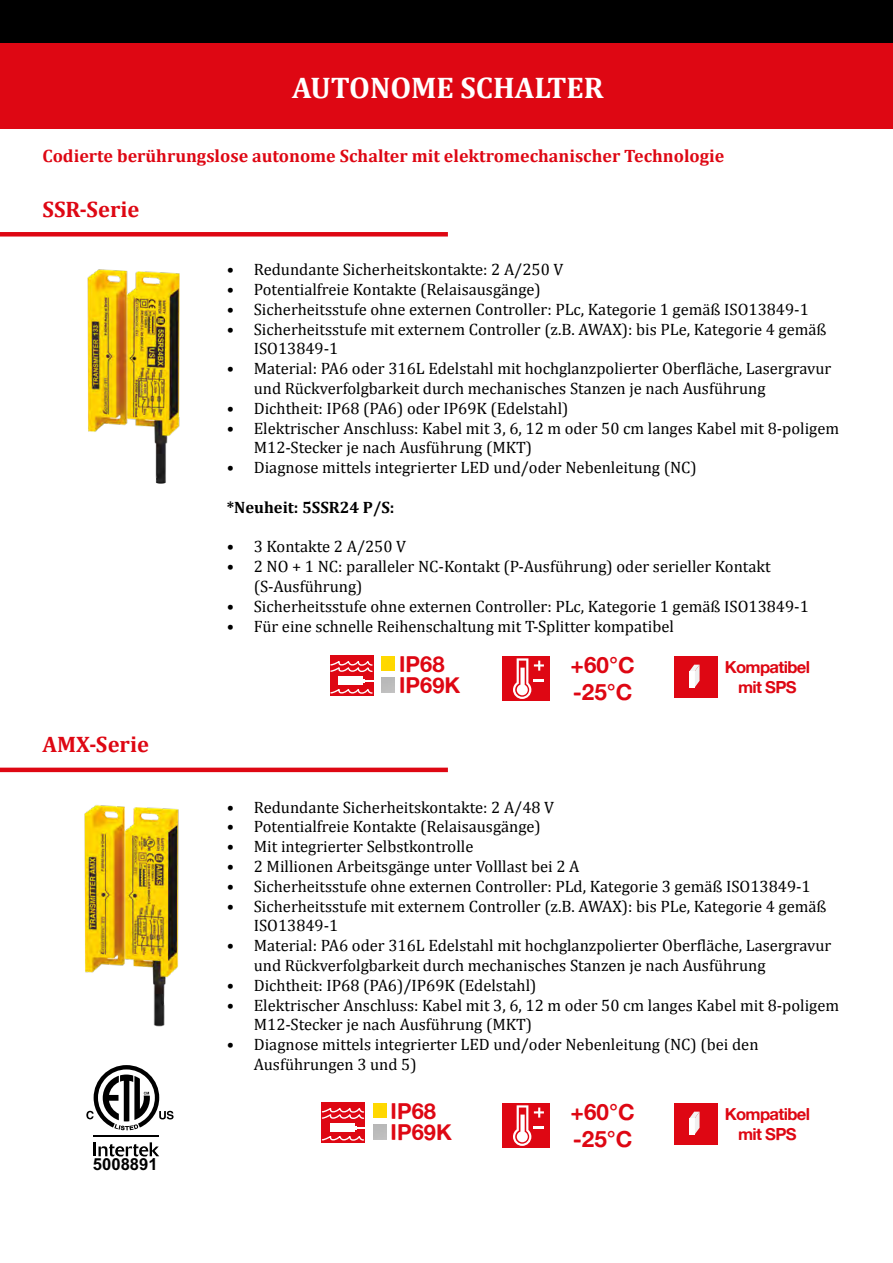
<style>
.page{position:relative;width:893px;height:1263px;background:#fff}
.page>*{position:absolute;margin:0;border:0;box-sizing:border-box;transform-origin:0 0}
.t1{font:700 30px "Cambria";color:#fff}
.t2{font:22.5px/27px "Alte Haas Grotesk Bold";color:#de0713}
.t3{font:700 22.5px "Cambria";color:#de0713}
.t4{font:21.9px/20.5px "Alte Haas Grotesk Bold";color:#de0713}
.t5{font:700 18px "Cambria";color:#de0713}
.t6{font:16.65px/20px "Alte Haas Grotesk Bold";letter-spacing:-.04em;color:#de0713;text-align:center}
.t7{font:700 16.65px "Arial";color:#000}
.t8{font:16.5px/19.8px "Cambria";color:#000}
.t9{font:700 16.5px "Cambria";color:#000}
</style>
<div class="page">
<div style="left:0;top:0;width:893px;height:43px;background:#000"></div>
<div style="left:0;top:43px;width:893px;height:86px;background:#de0713"></div>
<div style="left:0;top:232px;width:448px;height:5px;background:#de0713"></div>
<hr style="left:0;top:768px;width:448px;height:4px;background:#de0713">
<img style="left:87px;top:269px;width:93px;height:215px">
<img style="left:84px;top:805px;width:95px;height:222px">
<svg style="left:502px;top:656px;width:1px;height:45px"></svg>
<div style="left:503px;top:656px;width:47px;height:45px;background:#de0713"></div>
<svg style="left:513px;top:658px;width:31px;height:41px"></svg>
<svg style="left:502px;top:1103px;width:1px;height:45px"></svg>
<div style="left:503px;top:1103px;width:47px;height:45px;background:#de0713"></div>
<svg style="left:513px;top:1105px;width:31px;height:41px"></svg>
<svg style="left:373px;top:655px;width:1px;height:41px"></svg>
<div style="left:330px;top:655px;width:43px;height:41px;background:#de0713"></div>
<svg style="left:330px;top:662px;width:43px;height:10px"></svg>
<svg style="left:330px;top:690px;width:43px;height:4px"></svg>
<div style="left:339px;top:677px;width:24px;height:8px;background:#fff"></div>
<svg style="left:363px;top:679px;width:10px;height:3px"></svg>
<img style="left:382px;top:657px;width:13px;height:14px">
<div style="left:321px;top:1102px;width:44px;height:41px;background:#de0713"></div>
<svg style="left:321px;top:1108px;width:44px;height:11px"></svg>
<svg style="left:321px;top:1136px;width:43px;height:5px"></svg>
<div style="left:330px;top:1124px;width:24px;height:8px;background:#fff"></div>
<svg style="left:354px;top:1126px;width:11px;height:3px"></svg>
<svg style="left:373px;top:1104px;width:13px;height:13px"></svg>
<svg style="left:94px;top:1142px;width:65px;height:14px"></svg>
<hr style="left:94px;top:1135px;width:65px;height:2px;background:#000">
<svg style="left:86px;top:1065px;width:88px;height:65px"></svg>
<svg style="left:674px;top:697px;width:44px;height:1px"></svg>
<div style="left:674px;top:656px;width:44px;height:41px;background:#de0713"></div>
<svg style="left:689px;top:665px;width:10px;height:22px"></svg>
<svg style="left:674px;top:1144px;width:44px;height:1px"></svg>
<div style="left:674px;top:1103px;width:44px;height:41px;background:#de0713"></div>
<svg style="left:689px;top:1112px;width:10px;height:22px"></svg>
<h1 class="t1" style="left:292px;top:66px;width:313px">AUTONOME SCHALTER</h1>
<p class="t5" style="left:43px;top:144px;width:683px">Codierte berührungslose autonome Schalter mit elektromechanischer Technologie</p>
<h2 class="t3" style="left:43px;top:193px;width:99px">SSR-Serie</h2>
<h2 class="t3" style="left:43px;top:729px;width:108px">AMX-Serie</h2>
<p class="t7" style="left:93px;top:1153px;width:66px">5008891</p>
<p class="t8" style="left:227px;top:260px;width:338px">• Redundante Sicherheitskontakte: 2 A/250 V</p>
<p class="t8" style="left:227px;top:279px;width:316px">• Potentialfreie Kontakte (Relaisausgänge)</p>
<p class="t8" style="left:227px;top:299px;width:584px">• Sicherheitsstufe ohne externen Controller: PLc, Kategorie 1 gemäß ISO13849-1</p>
<p class="t8" style="left:254px;top:319px;width:574px;text-indent:-27px">• Sicherheitsstufe mit externem Controller (z.B. AWAX): bis PLe, Kategorie 4 gemäß<br>ISO13849-1</p>
<p class="t8" style="left:254px;top:359px;width:579px;text-indent:-27px">• Material: PA6 oder 316L Edelstahl mit hochglanzpolierter Oberfläche, Lasergravur und Rückverfolgbarkeit durch mechanisches Stanzen je nach Ausführung</p>
<p class="t8" style="left:227px;top:398px;width:343px">• Dichtheit: IP68 (PA6) oder IP69K (Edelstahl)</p>
<p class="t8" style="left:254px;top:418px;width:587px;text-indent:-27px">• Elektrischer Anschluss: Kabel mit 3, 6, 12 m oder 50 cm langes Kabel mit 8-poligem<br>M12-Stecker je nach Ausführung (MKT)</p>
<p class="t8" style="left:227px;top:458px;width:472px">• Diagnose mittels integrierter LED und/oder Nebenleitung (NC)</p>
<p class="t9" style="left:227px;top:495px;width:169px">*Neuheit: 5SSR24 P/S:</p>
<p class="t8" style="left:227px;top:537px;width:181px">• 3 Kontakte 2 A/250 V</p>
<p class="t8" style="left:254px;top:557px;width:518px;text-indent:-27px">• 2 NO + 1 NC: paralleler NC-Kontakt (P-Ausführung) oder serieller Kontakt (S-Ausführung)</p>
<p class="t8" style="left:227px;top:596px;width:584px">• Sicherheitsstufe ohne externen Controller: PLc, Kategorie 1 gemäß ISO13849-1</p>
<p class="t8" style="left:227px;top:616px;width:449px">• Für eine schnelle Reihenschaltung mit T-Splitter kompatibel</p>
<h3 class="t4" style="left:399px;top:654px;width:63px">IP68<br>IP69K</h3>
<h2 class="t2" style="left:570px;top:651px;width:66px">+60°C -25°C</h2>
<p class="t6" style="left:725px;top:657px;width:87px">Kompatibel mit SPS</p>
<p class="t8" style="left:227px;top:797px;width:329px">• Redundante Sicherheitskontakte: 2 A/48 V</p>
<p class="t8" style="left:227px;top:817px;width:316px">• Potentialfreie Kontakte (Relaisausgänge)</p>
<p class="t8" style="left:227px;top:837px;width:248px">• Mit integrierter Selbstkontrolle</p>
<p class="t8" style="left:227px;top:856px;width:354px">• 2 Millionen Arbeitsgänge unter Volllast bei 2 A</p>
<p class="t8" style="left:227px;top:876px;width:585px">• Sicherheitsstufe ohne externen Controller: PLd, Kategorie 3 gemäß ISO13849-1</p>
<p class="t8" style="left:254px;top:896px;width:574px;text-indent:-27px">• Sicherheitsstufe mit externem Controller (z.B. AWAX): bis PLe, Kategorie 4 gemäß<br>ISO13849-1</p>
<p class="t8" style="left:254px;top:936px;width:579px;text-indent:-27px">• Material: PA6 oder 316L Edelstahl mit hochglanzpolierter Oberfläche, Lasergravur und Rückverfolgbarkeit durch mechanisches Stanzen je nach Ausführung</p>
<p class="t8" style="left:227px;top:975px;width:311px">• Dichtheit: IP68 (PA6)/IP69K (Edelstahl)</p>
<p class="t8" style="left:254px;top:995px;width:587px;text-indent:-27px">• Elektrischer Anschluss: Kabel mit 3, 6, 12 m oder 50 cm langes Kabel mit 8-poligem<br>M12-Stecker je nach Ausführung (MKT)</p>
<p class="t8" style="left:254px;top:1035px;width:506px;text-indent:-27px">• Diagnose mittels integrierter LED und/oder Nebenleitung (NC) (bei den<br>Ausführungen 3 und 5)</p>
<h3 class="t4" style="left:391px;top:1101px;width:63px">IP68<br>IP69K</h3>
<h2 class="t2" style="left:570px;top:1098px;width:66px">+60°C -25°C</h2>
<p class="t6" style="left:725px;top:1104px;width:87px">Kompatibel mit SPS</p>
</div>
